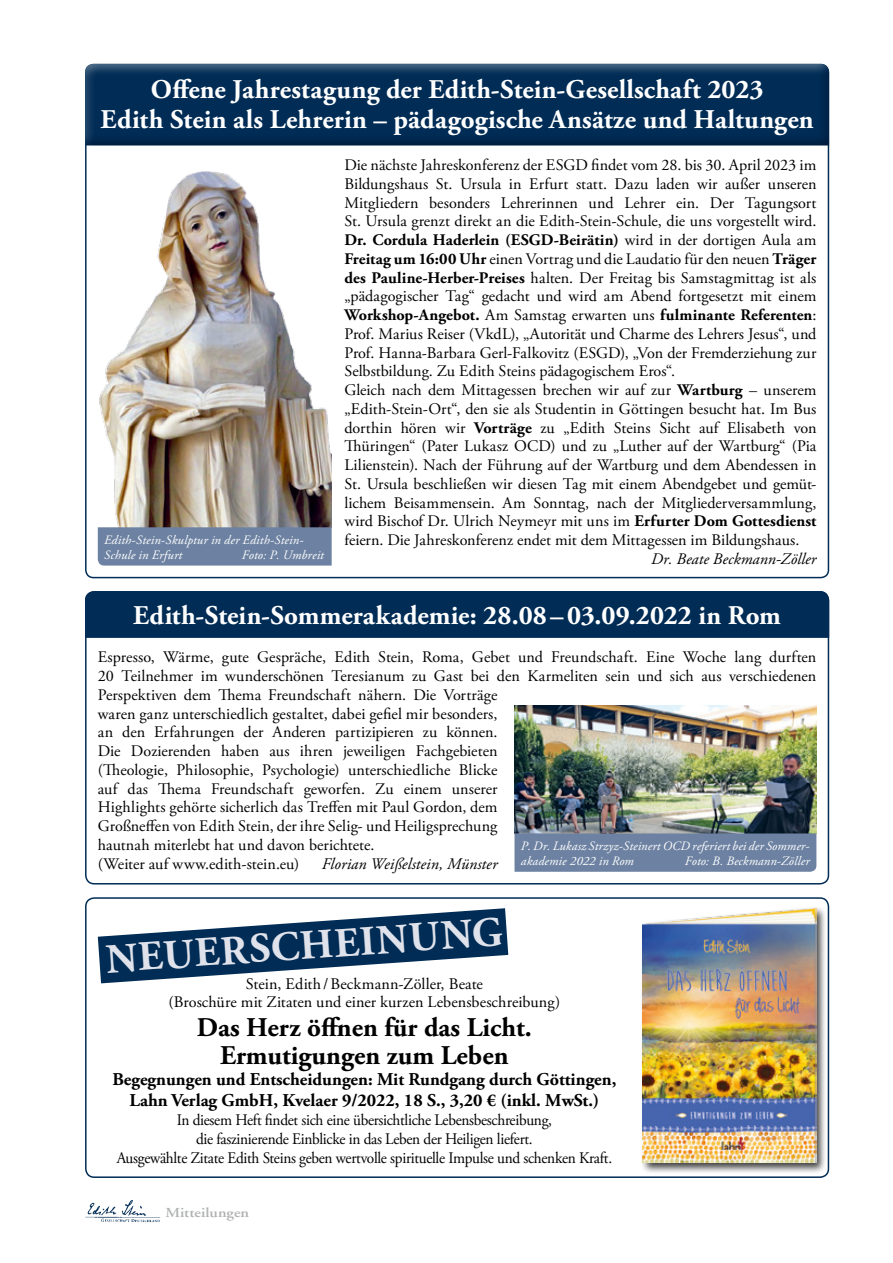
<style>
.page{position:relative;width:893px;height:1263px;background:#fff}
.page>*{position:absolute;margin:0;border:0;box-sizing:border-box;transform-origin:0 0}
.t1{font:700 41.55px "Adobe Garamond Pro";color:#dfe2eb}
.t2{font:700 27px/30px "Adobe Garamond Pro";letter-spacing:.005em;color:#fff;text-align:center}
.t3{font:700 27px/28.5px "Adobe Garamond Pro";color:#000;text-align:center}
.t4{font:700 18px/21px "Adobe Garamond Pro";color:#000;text-align:center}
.t5{font:16.2px/18.8px "Adobe Garamond Pro";color:#000}
.t6{font:16.2px/18.8px "Adobe Garamond Pro";letter-spacing:-.02em;color:#000;text-align:center;scale:.95 1}
.t7{font:italic 16.2px "Adobe Garamond Pro";letter-spacing:.005em;color:#000}
.t8{font:600 13.8px "Adobe Garamond";color:#b1b2b3;scale:1.17 1}
.t9{font:italic 12.75px/15px "Adobe Garamond Pro";letter-spacing:.015em;color:#fff}
.s1{font-weight:700}
</style>
<div class="page">
<img style="left:85px;top:1200px;width:76px;height:23px">
<div style="left:84px;top:59px;width:748px;height:88px;background:#002c55;opacity:.5"></div>
<img style="left:99px;top:171px;width:233px;height:356px">
<div style="left:98px;top:527px;width:234px;height:39px;background:#6d82a2"></div>
<div style="left:85px;top:591px;width:745px;height:48px;background:#002c55"></div>
<div style="left:85px;top:591px;width:744px;height:293px;border:2px solid #002c55;border-radius:9px"></div>
<img style="left:514px;top:706px;width:302px;height:127px">
<div style="left:514px;top:833px;width:302px;height:39px;background:#6d82a2"></div>
<div style="left:85px;top:897px;width:744px;height:281px;border:2px solid #002c55;border-radius:9px"></div>
<div style="left:640px;top:906px;width:186px;height:268px;background:#000;opacity:.75"></div>
<img style="left:643px;top:908px;width:173px;height:255px">
<svg style="left:98px;top:908px;width:410px;height:75px"></svg>
<h2 class="t2" style="left:101px;top:75px;width:714px">Offene Jahrestagung der Edith-Stein-Gesellschaft 2023<br>Edith Stein als Lehrerin – pädagogische Ansätze und Haltungen</h2>
<p class="t9" style="left:104px;top:532px;width:201px">Edith-Stein-Skulptur in der Edith-Stein-<br>Schule in Erfurt</p>
<p class="t9" style="left:242px;top:547px;width:84px">Foto: P. Umbreit</p>
<p class="t5" style="left:344px;top:156px;width:474px">Die nächste Jahreskonferenz der ESGD findet vom 28. bis 30. April 2023 im Bildungshaus St. Ursula in Erfurt statt. Dazu laden wir außer unseren Mitgliedern besonders Lehrerinnen und Lehrer ein. Der Tagungsort St. Ursula grenzt direkt an die Edith-Stein-Schule, die uns vorgestellt wird.<br><span class="s1">Dr. Cordula Haderlein (ESGD-Beirätin)</span> wird in der dortigen Aula am <span class="s1">Freitag um 16:00 Uhr</span> einen Vortrag und die Laudatio für den neuen <span class="s1">Träger des Pauline-Herber-Preises</span> halten. Der Freitag bis Samstagmittag ist als „pädagogischer Tag“ gedacht und wird am Abend fortgesetzt mit einem <span class="s1">Workshop-Angebot.</span> Am Samstag erwarten uns <span class="s1">fulminante Referenten</span>:<br>Prof. Marius Reiser (VkdL), „Autorität und Charme des Lehrers Jesus“, und Prof. Hanna-Barbara Gerl-Falkovitz (ESGD), „Von der Fremderziehung zur Selbstbildung. Zu Edith Steins pädagogischem Eros“.<br>Gleich nach dem Mittagessen brechen wir auf zur <span class="s1">Wartburg</span> – unserem „Edith-Stein-Ort“, den sie als Studentin in Göttingen besucht hat. Im Bus dorthin hören wir <span class="s1">Vorträge</span> zu „Edith Steins Sicht auf Elisabeth von Thüringen“ (Pater Lukasz OCD) und zu „Luther auf der Wartburg“ (Pia Lilienstein). Nach der Führung auf der Wartburg und dem Abendessen in St. Ursula beschließen wir diesen Tag mit einem Abendgebet und gemüt&shy;lichem Beisammensein. Am Sonntag, nach der Mitgliederversammlung, wird Bischof Dr. Ulrich Neymeyr mit uns im <span class="s1">Erfurter Dom Gottesdienst </span>feiern. Die Jahreskonferenz endet mit dem Mittagessen im Bildungshaus.</p>
<p class="t7" style="left:651px;top:549px;width:167px">Dr. Beate Beckmann-Zöller</p>
<h2 class="t2" style="left:133px;top:601px;width:649px">Edith-Stein-Sommerakademie: 28.08–03.09.2022 in Rom</h2>
<p class="t5" style="left:98px;top:648px;width:720px">Espresso, Wärme, gute Gespräche, Edith Stein, Roma, Gebet und Freundschaft. Eine Woche lang durften 20 Teilnehmer im wunderschönen Teresianum zu Gast bei den Karmeliten sein und sich aus verschiedenen Perspektiven dem Thema Freundschaft nähern. Die Vorträge<br>waren ganz unterschiedlich gestaltet, dabei gefiel mir besonders,<br>an den Erfahrungen der Anderen partizipieren zu können.<br>Die Dozierenden haben aus ihren jeweiligen Fachgebieten<br>(Theologie, Philosophie, Psychologie) unterschiedliche Blicke<br>auf das Thema Freundschaft geworfen. Zu einem unserer<br>Highlights gehörte sicherlich das Treffen mit Paul Gordon, dem<br>Großneffen von Edith Stein, der ihre Selig- und Heiligsprechung<br>hautnah miterlebt hat und davon berichtete.<br>(Weiter auf www.edith-stein.eu)</p>
<p class="t9" style="left:521px;top:838px;width:290px">P. Dr. Lukasz Strzyz-Steinert OCD referiert bei der Sommer&shy;akademie 2022 in Rom</p>
<p class="t9" style="left:685px;top:853px;width:126px">Foto: B. Beckmann-Zöller</p>
<p class="t7" style="left:322px;top:854px;width:177px">Florian Weißelstein, Münster</p>
<h1 class="t1" style="left:104px;top:935px;width:399px;rotate:-4deg">NEUERSCHEINUNG</h1>
<p class="t5" style="left:169px;top:975px;width:393px;text-align:center">Stein, Edith/Beckmann-Zöller, Beate<br>(Broschüre mit Zitaten und einer kurzen Lebensbeschreibung)</p>
<h2 class="t3" style="left:197px;top:1014px;width:337px">Das Herz öffnen für das Licht.<br>Ermutigungen zum Leben</h2>
<p class="t4" style="left:112px;top:1069px;width:506px">Begegnungen und Entscheidungen: Mit Rundgang durch Göttingen,<br>Lahn Verlag GmbH, Kvelaer 9/2022, 18 S., 3,20 € (inkl. MwSt.)</p>
<p class="t6" style="left:117px;top:1111px;width:523px">In diesem Heft findet sich eine übersichtliche Lebensbeschreibung,<br>die faszinierende Einblicke in das Leben der Heiligen liefert.<br>Ausgewählte Zitate Edith Steins geben wertvolle spirituelle Impulse und schenken Kraft.</p>
<p class="t8" style="left:165px;top:1205px;width:73px">Mitteilungen</p>
</div>
